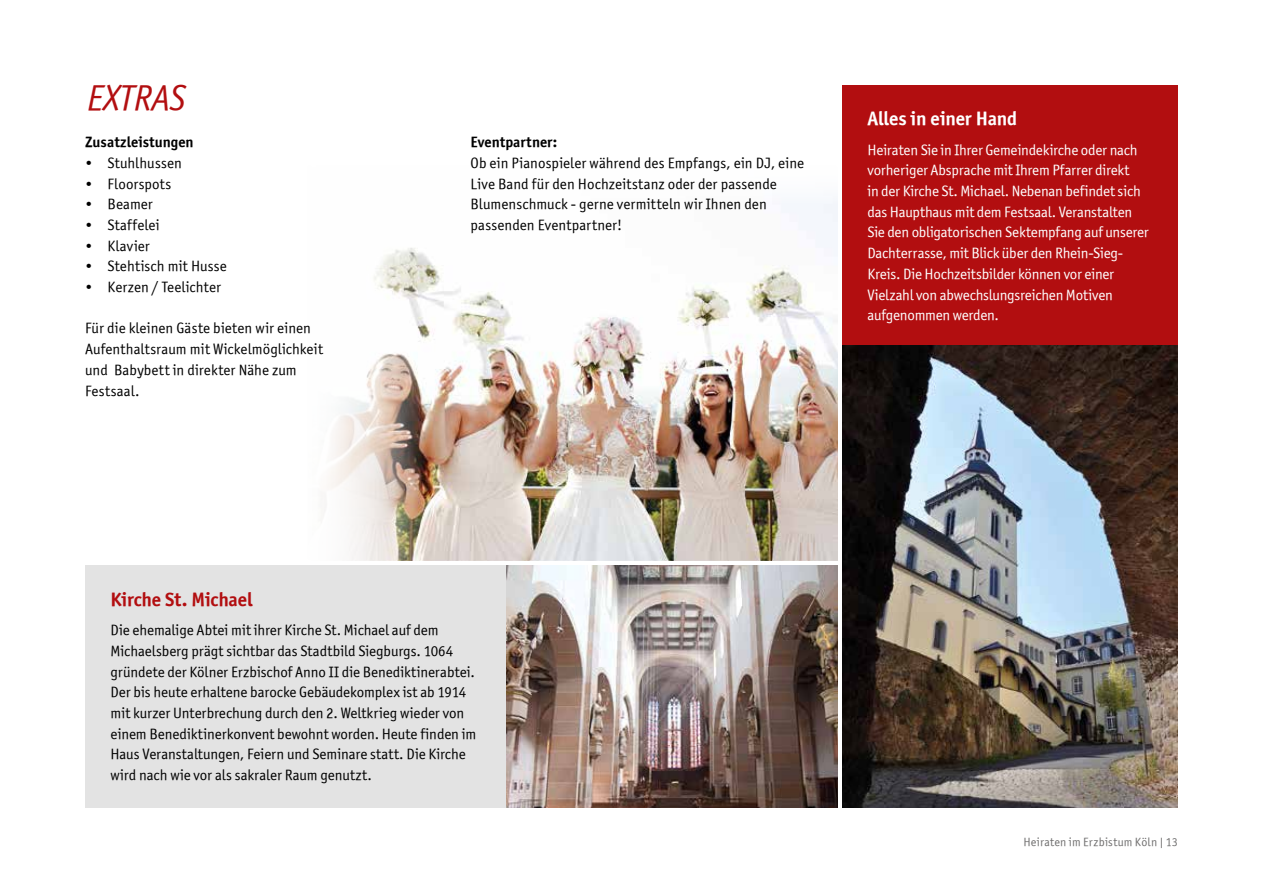
<style>
.page{position:relative;width:1263px;height:893px;background:#fff}
.page>*{position:absolute;margin:0;border:0;box-sizing:border-box;transform-origin:0 0}
.t1{font:italic 36px "Officina Sans ITCTT Book";color:#b20e10}
.t2{font:19.5px "Officina Sans ITCTT Bold";letter-spacing:-.005em;color:#fff}
.t3{font:19.5px "Officina Sans ITCTT Bold";letter-spacing:-.01em;color:#b20e10}
.t4{font:15px/20.7px "Officina Sans ITCTT Book";color:#000}
.t5{font:15px/20.7px "Officina Sans ITCTT Book";letter-spacing:-.015em;color:#fff}
.t6{font:15px "Officina Sans ITCTT Bold";color:#000}
.t7{font:12px "Officina Sans ITCTT Book";letter-spacing:.015em;color:#706f6f}
</style>
<div class="page">
<img style="left:324px;top:200px;width:513px;height:360px">
<div style="left:842px;top:85px;width:336px;height:261px;background:#b20e10"></div>
<div style="left:85px;top:566px;width:421px;height:242px;background:#e3e3e3"></div>
<img style="left:842px;top:346px;width:336px;height:462px">
<img style="left:506px;top:566px;width:332px;height:242px">
<h1 class="t1" style="left:87px;top:77px;width:100px">EXTRAS</h1>
<p class="t6" style="left:85px;top:133px;width:110px">Zusatzleistungen</p>
<p class="t4" style="left:85px;top:152px;width:98px">• Stuhlhussen</p>
<p class="t4" style="left:85px;top:173px;width:88px">• Floorspots</p>
<p class="t4" style="left:85px;top:194px;width:69px">• Beamer</p>
<p class="t4" style="left:85px;top:214px;width:76px">• Staffelei</p>
<p class="t4" style="left:85px;top:235px;width:66px">• Klavier</p>
<p class="t4" style="left:85px;top:256px;width:143px">• Stehtisch mit Husse</p>
<p class="t4" style="left:85px;top:277px;width:138px">• Kerzen / Teelichter</p>
<p class="t4" style="left:85px;top:318px;width:239px">Für die kleinen Gäste bieten wir einen<br>Aufenthaltsraum mit Wickelmöglichkeit und Babybett in direkter Nähe zum<br>Festsaal.</p>
<p class="t6" style="left:471px;top:133px;width:88px">Eventpartner:</p>
<p class="t4" style="left:471px;top:152px;width:335px">Ob ein Pianospieler während des Empfangs, ein DJ, eine Live Band für den Hochzeitstanz oder der passende Blumenschmuck - gerne vermitteln wir Ihnen den passenden Eventpartner!</p>
<h2 class="t2" style="left:867px;top:107px;width:151px">Alles in einer Hand</h2>
<p class="t5" style="left:867px;top:139px;width:283px">Heiraten Sie in Ihrer Gemeindekirche oder nach vorheriger Absprache mit Ihrem Pfarrer direkt<br>in der Kirche St. Michael. Nebenan befindet sich das Haupthaus mit dem Festsaal. Veranstalten Sie den obligatorischen Sektempfang auf unserer Dachterrasse, mit Blick über den Rhein-Sieg-Kreis. Die Hochzeitsbilder können vor einer Vielzahl von abwechslungsreichen Motiven aufgenommen werden.</p>
<h2 class="t3" style="left:111px;top:587px;width:143px">Kirche St. Michael</h2>
<p class="t4" style="left:111px;top:620px;width:367px">Die ehemalige Abtei mit ihrer Kirche St. Michael auf dem Michaelsberg prägt sichtbar das Stadtbild Siegburgs. 1064 gründete der Kölner Erzbischof Anno II die Benediktinerabtei.<br>Der bis heute erhaltene barocke Gebäudekomplex ist ab 1914 mit kurzer Unterbrechung durch den 2. Weltkrieg wieder von einem Benediktinerkonvent bewohnt worden. Heute finden im Haus Veranstaltungen, Feiern und Seminare statt. Die Kirche wird nach wie vor als sakraler Raum genutzt.</p>
<p class="t7" style="left:1023px;top:835px;width:156px">Heiraten im Erzbistum Köln | 13</p>
</div>
